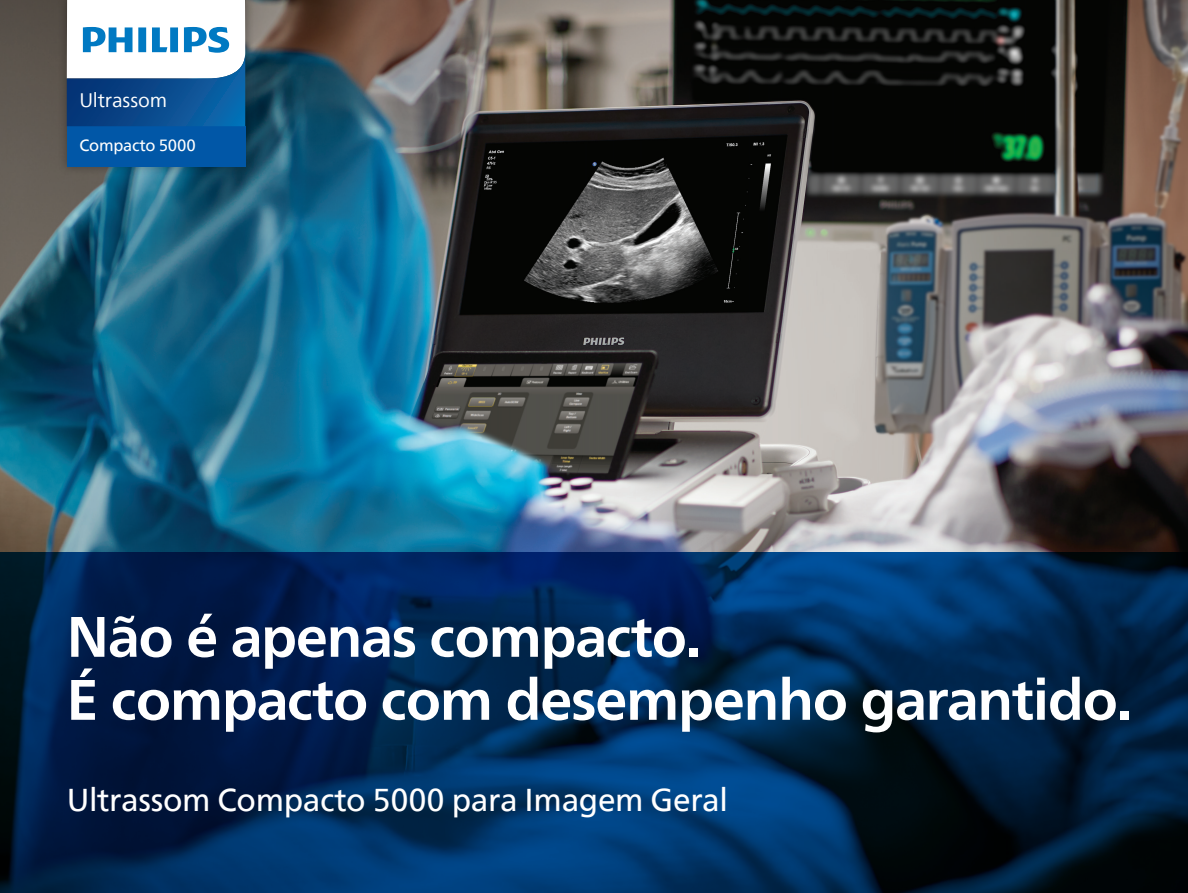
<style>
.page{position:relative;width:1188px;height:893px;background:#fff}
.page>*{position:absolute;margin:0;border:0;box-sizing:border-box;transform-origin:0 0}
.t1{font:700 57px/63px "Neue Frutiger World";letter-spacing:-.02em;color:#fff}
.t2{font:31.5px "Neue Frutiger World";letter-spacing:-.01em;color:#fff}
.t3{font:19.5px "Neue Frutiger World";letter-spacing:-.01em;color:#fff}
.t4{font:16.2px "Neue Frutiger World";letter-spacing:-.01em;color:#fff}
</style>
<div class="page">
<img style="left:0;top:0;width:1188px;height:553px">
<svg style="left:0;top:553px;width:1188px;height:340px;background:#002550"></svg>
<div style="left:58px;top:0;width:196px;height:176px;background:#231f20;opacity:.35"></div>
<div style="left:65px;top:0;width:180px;height:169px;background:#231f20;opacity:.35"></div>
<div style="left:67px;top:126px;width:178px;height:41px;background:#0157a7"></div>
<svg style="left:67px;top:0;width:178px;height:126px"></svg>
<p class="t3" style="left:79px;top:85px;width:89px">Ultrassom</p>
<p class="t4" style="left:79px;top:132px;width:118px">Compacto 5000</p>
<p class="t1" style="left:66px;top:604px;width:1067px">Não é apenas compacto.<br>É compacto com desempenho garantido.</p>
<p class="t2" style="left:67px;top:775px;width:663px">Ultrassom Compacto 5000 para Imagem Geral</p>
</div>
